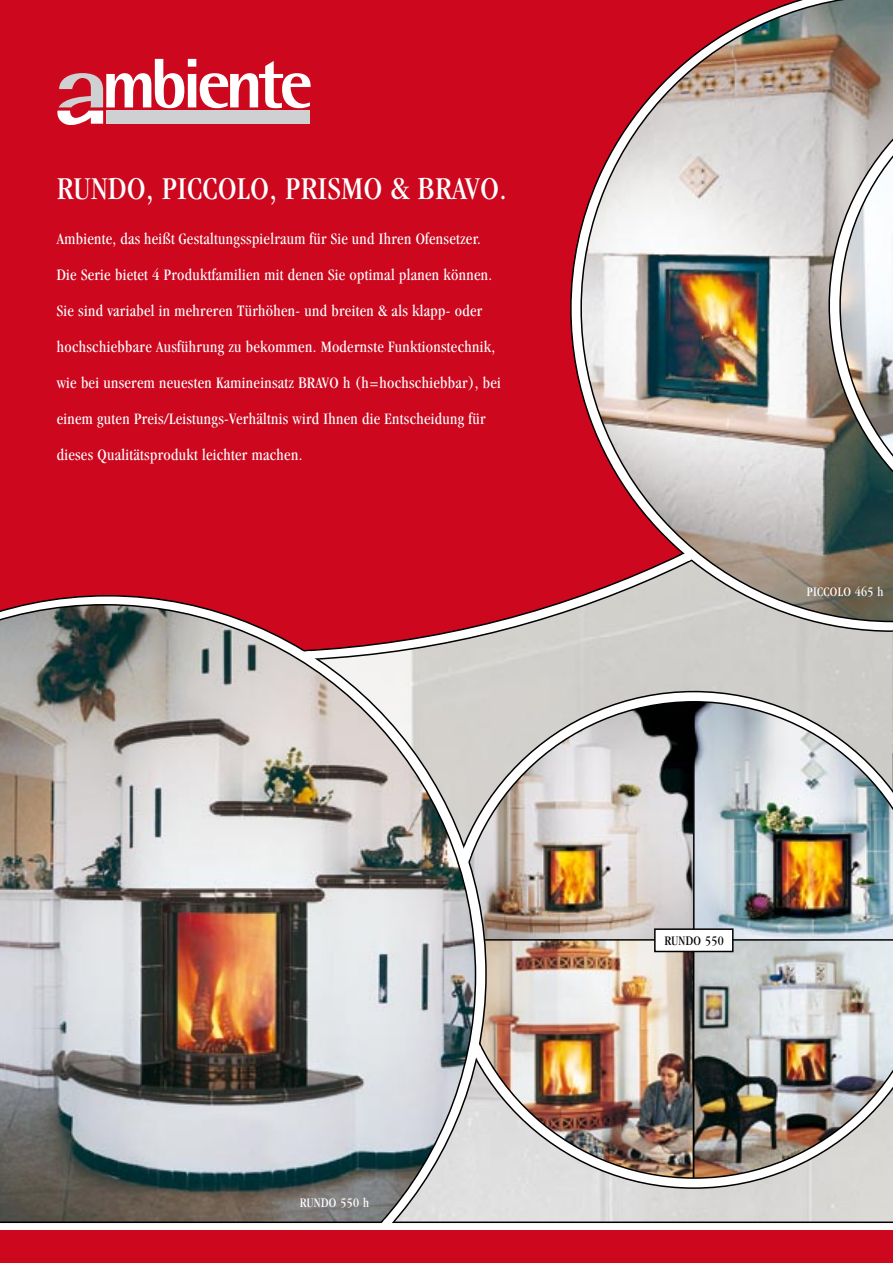
<style>
.page{position:relative;width:893px;height:1263px;background:#fff}
.page>*{position:absolute;margin:0;border:0;box-sizing:border-box;transform-origin:0 0}
.t1{font:condensed 33px "Garamond";letter-spacing:.02em;color:#fff}
.t2{font:condensed 16.5px/36px "Garamond";letter-spacing:.02em;color:#fff}
.t3{font:condensed 13.5px "Garamond";letter-spacing:.025em;color:#fff}
.t4{font:condensed 13.5px "Garamond";letter-spacing:.025em;color:#000}
</style>
<div class="page">
<div style="left:0;top:0;width:569px;height:620px;background:#cc071e"></div>
<svg style="left:57px;top:59px;width:254px;height:66px"></svg>
<div style="left:106px;top:111px;width:204px;height:13px;background:#cfd0d1"></div>
<svg style="left:569px;top:0;width:11px;height:620px;background:#ca2b3d"></svg>
<img style="left:580px;top:0;width:313px;height:620px">
<svg style="left:828px;top:57px;width:65px;height:497px"></svg>
<svg style="left:0;top:604px;width:476px;height:16px;background:#ac424d"></svg>
<svg style="left:681px;top:552px;width:12px;height:9px"></svg>
<img style="left:0;top:620px;width:893px;height:643px">
<h1 class="t1" style="left:57px;top:170px;width:452px">RUNDO, PICCOLO, PRISMO &amp; BRAVO.</h1>
<p class="t2" style="left:57px;top:221px;width:446px">Ambiente, das heißt Gestaltungsspielraum für Sie und Ihren Ofensetzer.<br>Die Serie bietet 4 Produktfamilien mit denen Sie optimal planen können.<br>Sie sind variabel in mehreren Türhöhen- und breiten &amp; als klapp- oder hochschiebbare Ausführung zu bekommen. Modernste Funktionstechnik, wie bei unserem neuesten Kamineinsatz BRAVO h (h=hochschiebbar), bei einem guten Preis/Leistungs-Verhältnis wird Ihnen die Entscheidung für dieses Qualitätsprodukt leichter machen.</p>
<p class="t3" style="left:300px;top:1195px;width:71px">RUNDO 550 h</p>
<p class="t3" style="left:807px;top:584px;width:78px">PICCOLO 465 h</p>
<p class="t4" style="left:664px;top:933px;width:61px">RUNDO 550</p>
</div>
